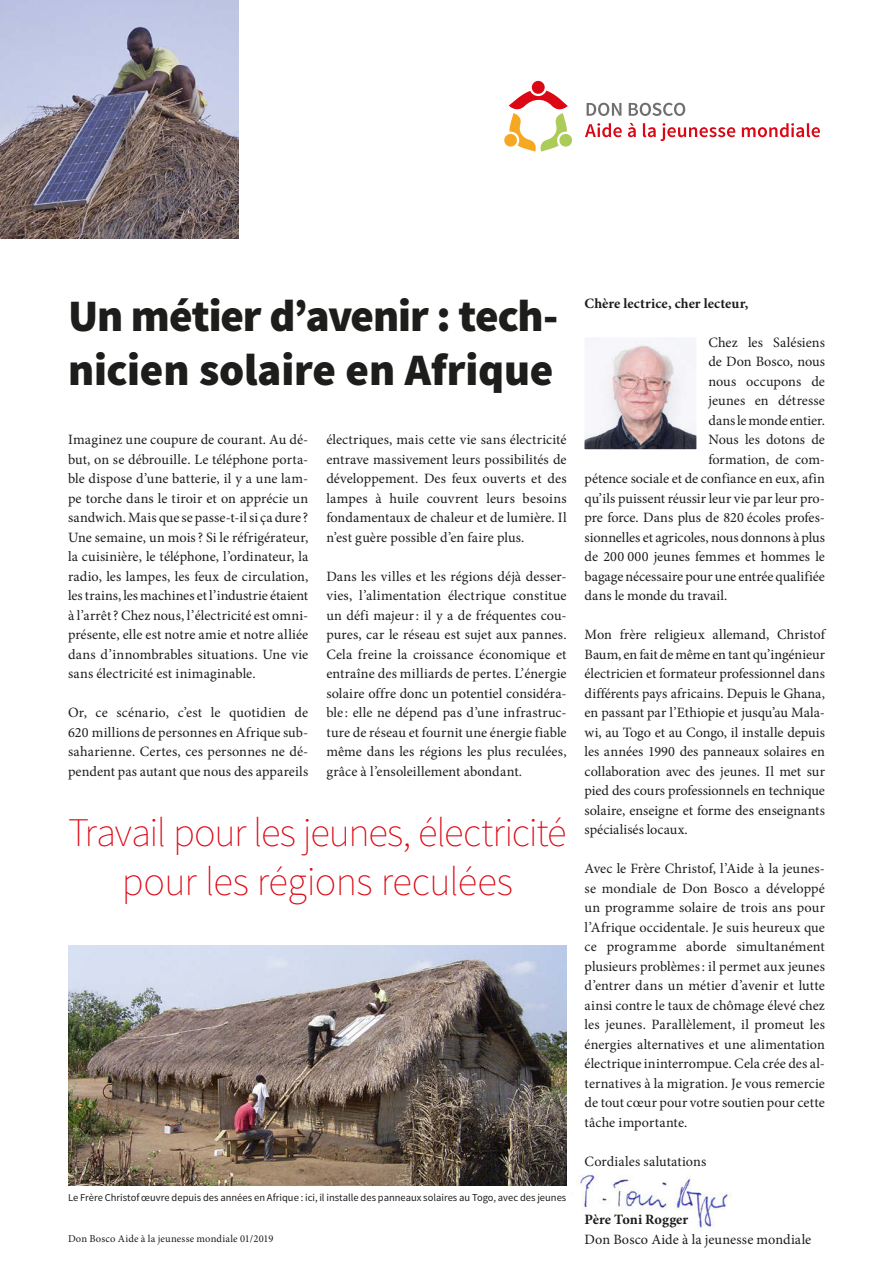
<style>
.page{position:relative;width:893px;height:1263px;background:#fff}
.page>*{position:absolute;margin:0;border:0;box-sizing:border-box;transform-origin:0 0}
.Übertitel{font:900 45px/54px "Source Sans Pro";letter-spacing:-.01em;color:#1d1d1b}
.Botschaft_Rot{font:200 40.5px/48.6px "Source Sans Pro";letter-spacing:-.02em;color:#dc0714;text-align:center}
.Lauftext{font:14.25px/19.5px "Minion Pro";color:#1d1d1b;text-align:justify}
.Lauftext-2{font:700 14.25px "Minion Pro";color:#1d1d1b}
.Bildunterschrift{font:10.5px "Source Sans Pro";color:#1d1d1b}
.t1{font:10.5px "Minion Pro";letter-spacing:.015em;color:#1d1d1b}
</style>
<div class="page">
<img style="left:579px;top:1174px;width:153px;height:54px">
<img style="left:0;top:0;width:238px;height:238px">
<svg style="left:584px;top:338px;width:113px;height:112px"></svg>
<img style="left:68px;top:945px;width:499px;height:240px">
<svg style="left:587px;top:103px;width:34px;height:13px"></svg>
<svg style="left:629px;top:103px;width:56px;height:13px"></svg>
<svg style="left:585px;top:123px;width:37px;height:14px"></svg>
<svg style="left:628px;top:123px;width:8px;height:14px"></svg>
<svg style="left:643px;top:123px;width:92px;height:18px"></svg>
<svg style="left:742px;top:123px;width:78px;height:14px"></svg>
<div style="left:532px;top:81px;width:13px;height:13px;background:#dc0714;border-radius:50%"></div>
<svg style="left:504px;top:91px;width:68px;height:61px"></svg>
<p class="Übertitel" style="left:68px;top:291px;width:492px">Un métier d’avenir : tech&shy;nicien solaire en Afrique</p>
<p class="Lauftext" style="left:68px;top:430px;width:242px">Imaginez une coupure de courant. Au dé&shy;but, on se débrouille. Le téléphone porta&shy;ble dispose d’une batterie, il y a une lam&shy;pe torche dans le tiroir et on apprécie un sandwich. Mais que se passe-t-il si ça dure ?<br>Une semaine, un mois? Si le réfrigérateur, la cuisinière, le téléphone, l’ordinateur, la radio, les lampes, les feux de circulation, les trains, les machines et l’industrie étaient à l’arrêt? Chez nous, l’électricité est omni&shy;présente, elle est notre amie et notre alliée dans d’innombrables situations. Une vie sans électricité est inimaginable.</p>
<p class="Lauftext" style="left:68px;top:703px;width:242px">Or, ce scénario, c’est le quotidien de 620 millions de personnes en Afrique sub&shy;saharienne. Certes, ces personnes ne dé&shy;pendent pas autant que nous des appareils</p>
<p class="Lauftext" style="left:326px;top:430px;width:242px">électriques, mais cette vie sans électricité entrave massivement leurs possibilités de développement. Des feux ouverts et des lampes à huile couvrent leurs besoins fondamentaux de chaleur et de lumière. Il n’est guère possible d’en faire plus.</p>
<p class="Lauftext" style="left:326px;top:566px;width:242px">Dans les villes et les régions déjà desser&shy;vies, l’alimentation électrique constitue un défi majeur: il y a de fréquentes cou&shy;pures, car le réseau est sujet aux pannes.<br>Cela freine la croissance économique et entraîne des milliards de pertes. L’énergie solaire offre donc un potentiel considéra&shy;ble : elle ne dépend pas d’une infrastruc&shy;ture de réseau et fournit une énergie fiable même dans les régions les plus reculées, grâce à l’ensoleillement abondant.</p>
<p class="Botschaft_Rot" style="left:68px;top:809px;width:500px">Travail pour les jeunes, électricité pour les régions reculées</p>
<p class="Bildunterschrift" style="left:68px;top:1191px;width:500px">Le Frère Christof œuvre depuis des années en Afrique : ici, il installe des panneaux solaires au Togo, avec des jeunes</p>
<p class="t1" style="left:68px;top:1231px;width:207px">Don Bosco Aide à la jeunesse mondiale 01/2019</p>
<p class="Lauftext-2" style="left:585px;top:293px;width:165px">Chère lectrice, cher lecteur,</p>
<p class="Lauftext" style="left:708px;top:332px;width:118px">Chez les Salésiens</p>
<p class="Lauftext" style="left:708px;top:352px;width:118px">de Don Bosco, nous</p>
<p class="Lauftext" style="left:708px;top:371px;width:118px">nous occupons de</p>
<p class="Lauftext" style="left:708px;top:391px;width:118px">jeunes en détresse</p>
<p class="Lauftext" style="left:708px;top:410px;width:118px">dans le monde entier.</p>
<p class="Lauftext" style="left:708px;top:430px;width:118px">Nous les dotons de</p>
<p class="Lauftext" style="left:708px;top:449px;width:118px">formation, de com-</p>
<p class="Lauftext" style="left:585px;top:469px;width:242px">pétence sociale et de confiance en eux, afin</p>
<p class="Lauftext" style="left:585px;top:488px;width:242px">qu’ils puissent réussir leur vie par leur pro-</p>
<p class="Lauftext" style="left:585px;top:508px;width:242px">pre force. Dans plus de 820 écoles profes-</p>
<p class="Lauftext" style="left:585px;top:527px;width:242px">sionnelles et agricoles, nous donnons à plus</p>
<p class="Lauftext" style="left:585px;top:547px;width:242px">de 200 000 jeunes femmes et hommes le</p>
<p class="Lauftext" style="left:585px;top:566px;width:242px">bagage nécessaire pour une entrée qualifiée</p>
<p class="Lauftext" style="left:585px;top:586px;width:144px">dans le monde du travail.</p>
<p class="Lauftext" style="left:585px;top:625px;width:242px">Mon frère religieux allemand, Christof Baum, en fait de même en tant qu’ingénieur électricien et formateur professionnel dans différents pays africains. Depuis le Ghana, en passant par l’Ethiopie et jusqu’au Mala&shy;wi, au Togo et au Congo, il installe depuis les années 1990 des panneaux solaires en collaboration avec des jeunes. Il met sur pied des cours professionnels en technique solaire, enseigne et forme des enseignants spécialisés locaux.</p>
<p class="Lauftext" style="left:585px;top:859px;width:242px">Avec le Frère Christof, l’Aide à la jeunes&shy;se mondiale de Don Bosco a développé un programme solaire de trois ans pour l’Afrique occidentale. Je suis heureux que ce programme aborde simultanément plusieurs problèmes: il permet aux jeunes d’entrer dans un métier d’avenir et lutte ainsi contre le taux de chômage élevé chez les jeunes. Parallèlement, il promeut les énergies alternatives et une alimentation électrique ininterrompue. Cela crée des al&shy;ternatives à la migration. Je vous remercie de tout cœur pour votre soutien pour cette tâche importante.</p>
<p class="Lauftext" style="left:585px;top:1151px;width:123px">Cordiales salutations</p>
<p class="Lauftext-2" style="left:585px;top:1209px;width:105px">Père Toni Rogger</p>
<p class="Lauftext" style="left:585px;top:1229px;width:228px">Don Bosco Aide à la jeunesse mondiale</p>
</div>
